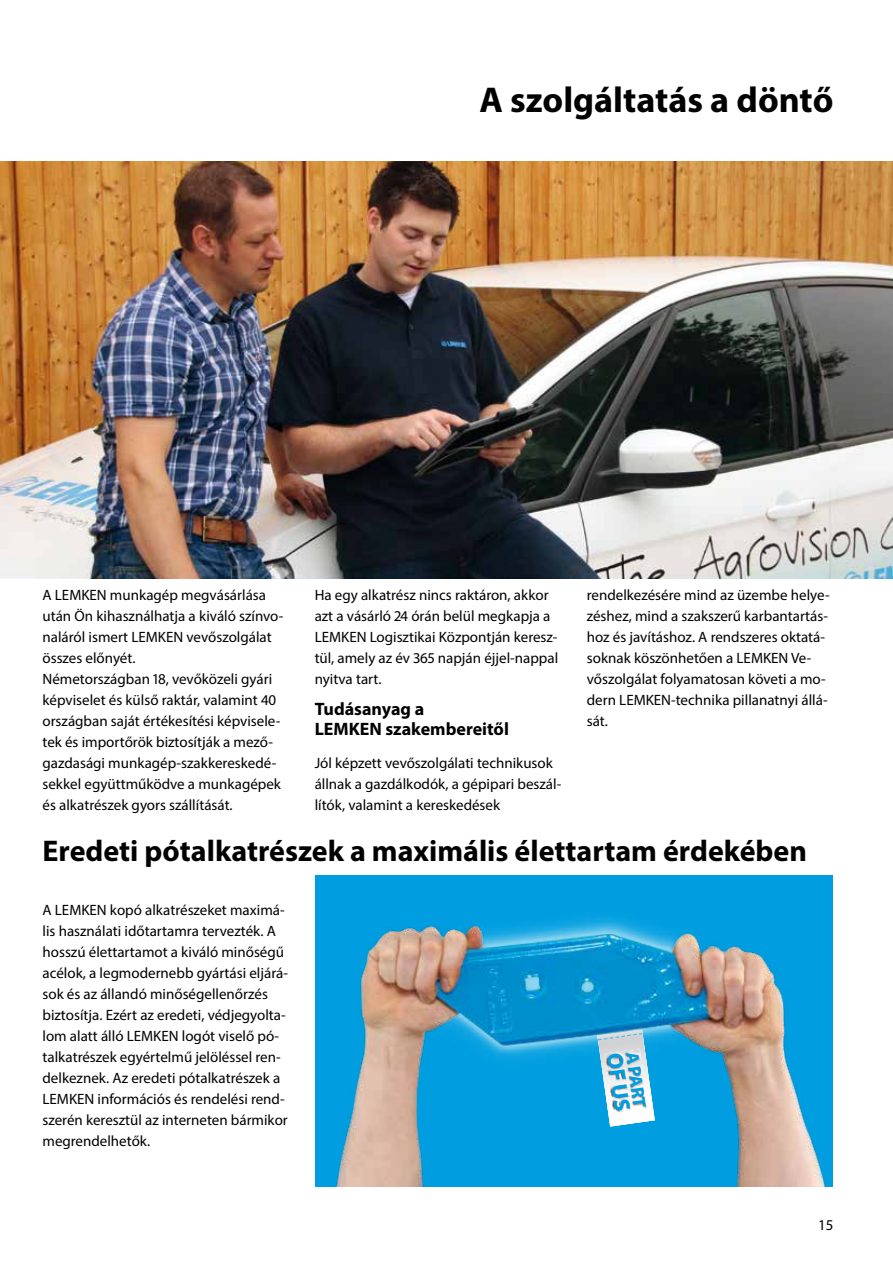
<style>
.page{position:relative;width:893px;height:1263px;background:#fff}
.page>*{position:absolute;margin:0;border:0;box-sizing:border-box;transform-origin:0 0}
.t1{font:700 36px "Myriad Pro";color:#000}
.t2{font:700 30px "Myriad Pro";color:#000}
.t3{font:700 22.35px "Myriad Pro";color:#009ee0}
.t4{font:700 18px/20.2px "Myriad Pro";color:#000}
.t5{font:700 18px "Myriad Pro";color:#009ee0}
.t6{font:15px/21px "Myriad Pro";color:#000}
</style>
<div class="page">
<img style="left:0;top:162px;width:893px;height:416px">
<div style="left:315px;top:875px;width:517px;height:311px;background:#009ee0"></div>
<img style="left:336px;top:884px;width:497px;height:302px">
<h1 class="t1" style="left:479px;top:76px;width:356px">A szolgáltatás a döntő</h1>
<p class="t6" style="left:43px;top:584px;width:242px">A LEMKEN munkagép megvásárlása után Ön kihasználhatja a kiváló színvo&shy;naláról ismert LEMKEN vevőszolgálat összes előnyét.<br>Németországban 18, vevőközeli gyári képviselet és külső raktár, valamint 40 országban saját értékesítési képvisele&shy;tek és importőrök biztosítják a mező&shy;gazdasági munkagép-szakkereskedé&shy;sekkel együttműködve a munkagépek és alkatrészek gyors szállítását.</p>
<p class="t6" style="left:315px;top:584px;width:245px">Ha egy alkatrész nincs raktáron, akkor azt a vásárló 24 órán belül megkapja a LEMKEN Logisztikai Központján keresz&shy;tül, amely az év 365 napján éjjel-nappal nyitva tart.</p>
<p class="t4" style="left:315px;top:698px;width:196px">Tudásanyag a<br>LEMKEN szakembereitől</p>
<p class="t6" style="left:315px;top:752px;width:248px">Jól képzett vevőszolgálati technikusok állnak a gazdálkodók, a gépipari beszál&shy;lítók, valamint a kereskedések</p>
<p class="t6" style="left:587px;top:584px;width:244px">rendelkezésére mind az üzembe helye&shy;zéshez, mind a szakszerű karbantartás&shy;hoz és javításhoz. A rendszeres oktatá&shy;soknak köszönhetően a LEMKEN Ve&shy;vőszolgálat folyamatosan követi a mo&shy;dern LEMKEN-technika pillanatnyi állá&shy;sát.</p>
<h2 class="t2" style="left:43px;top:832px;width:766px">Eredeti pótalkatrészek a maximális élettartam érdekében</h2>
<p class="t6" style="left:43px;top:899px;width:247px">A LEMKEN kopó alkatrészeket maximá&shy;lis használati időtartamra tervezték. A hosszú élettartamot a kiváló minőségű acélok, a legmodernebb gyártási eljárá&shy;sok és az állandó minőségellenőrzés biztosítja. Ezért az eredeti, védjegyolta&shy;lom alatt álló LEMKEN logót viselő pó&shy;talkatrészek egyértelmű jelöléssel ren&shy;delkeznek. Az eredeti pótalkatrészek a LEMKEN információs és rendelési rend&shy;szerén keresztül az interneten bármikor megrendelhetők.</p>
<p class="t5" style="left:644px;top:1050px;width:58px;rotate:82deg">A PART</p>
<h3 class="t3" style="left:629px;top:1051px;width:60px;rotate:82deg">OF US</h3>
<p class="t6" style="left:818px;top:1214px;width:17px">15</p>
</div>
